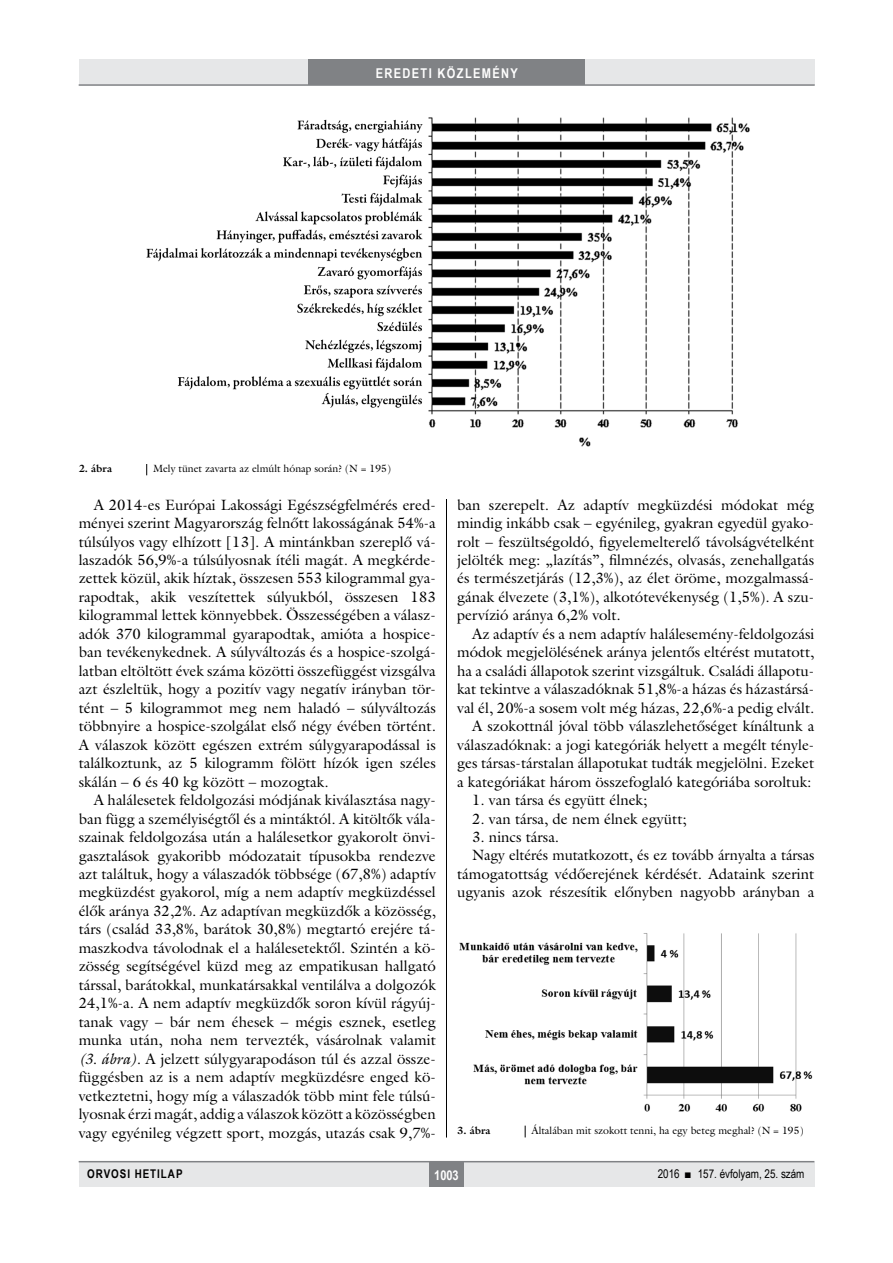
<style>
.page{position:relative;width:893px;height:1263px;background:#fff}
.page>*{position:absolute;margin:0;border:0;box-sizing:border-box;transform-origin:0 0}
.Body_Text{font:15px/18.5px "Galliard Reg";color:#000;text-align:justify}
.t1{font:700 13.5px "Arial Narrow";letter-spacing:.1em;color:#fff}
.t2{font:12px "Arial Narrow";color:#000}
.t3{font:700 12px "Arial Narrow";letter-spacing:.08em;color:#000}
.kepalairas2{font:10.5px "Galliard Reg";color:#000}
.kepalairas1{font:700 10.5px "Galliard Reg";color:#000}
.s1{font-style:italic}
</style>
<div class="page">
<div style="left:79px;top:1161px;width:735px;height:25px;background:#e6e7e8"></div>
<div style="left:429px;top:1161px;width:34px;height:25px;background:#808285"></div>
<hr style="left:79px;top:1161px;width:735px;height:1px;background:#808285">
<div style="left:79px;top:60px;width:735px;height:25px;background:#e6e7e8"></div>
<div style="left:308px;top:60px;width:277px;height:25px;background:#808285"></div>
<hr style="left:79px;top:84px;width:736px;height:2px;background:#808285">
<hr style="left:446px;top:111px;width:1px;height:1026px;background:#000">
<svg style="left:525px;top:1125px;width:1px;height:12px"></svg>
<div style="left:79px;top:463px;width:735px;height:36px;background:#fff"></div>
<img style="left:146px;top:111px;width:604px;height:341px">
<img style="left:459px;top:933px;width:354px;height:179px">
<p class="t1" style="left:376px;top:63px;width:144px">EREDETI KÖZLEMÉNY</p>
<p class="kepalairas1" style="left:79px;top:462px;width:35px">2. ábra</p>
<p class="kepalairas2" style="left:153px;top:462px;width:240px">Mely tünet zavarta az elmúlt hónap során? (N = 195)</p>
<p class="Body_Text" style="left:79px;top:495px;width:359px;text-indent:15px">A 2014-es Európai Lakossági Egészségfelmérés ered&shy;ményei szerint Magyarország felnőtt lakosságának 54%-a túlsúlyos vagy elhízott [13]. A mintánkban szereplő vá&shy;laszadók 56,9%-a túlsúlyosnak ítéli magát. A megkérde&shy;zettek közül, akik híztak, összesen 553 kilogrammal gya&shy;rapodtak, akik veszítettek súlyukból, összesen 183 kilogrammal lettek könnyebbek. Összességében a válasz&shy;adók 370 kilogrammal gyarapodtak, amióta a hospice&shy;ban tevékenykednek. A súlyváltozás és a hospice-szolgá&shy;latban eltöltött évek száma közötti összefüggést vizsgálva azt észleltük, hogy a pozitív vagy negatív irányban tör&shy;tént – 5 kilogrammot meg nem haladó – súlyváltozás többnyire a hospice-szolgálat első négy évében történt.<br>A válaszok között egészen extrém súlygyarapodással is találkoztunk, az 5 kilogramm fölött hízók igen széles skálán – 6 és 40 kg között – mozogtak.</p>
<p class="Body_Text" style="left:79px;top:790px;width:359px;text-indent:15px">A halálesetek feldolgozási módjának kiválasztása nagy&shy;ban függ a személyiségtől és a mintáktól. A kitöltők vála&shy;szainak feldolgozása után a halálesetkor gyakorolt önvi&shy;gasztalások gyakoribb módozatait típusokba rendezve azt találtuk, hogy a válaszadók többsége (67,8%) adaptív megküzdést gyakorol, míg a nem adaptív megküzdéssel élők aránya 32,2%. Az adaptívan megküzdők a közösség, társ (család 33,8%, barátok 30,8%) megtartó erejére tá&shy;maszkodva távolodnak el a halálesetektől. Szintén a kö&shy;zösség segítségével küzd meg az empatikusan hallgató társsal, barátokkal, munkatársakkal ventilálva a dolgozók 24,1%-a. A nem adaptív megküzdők soron kívül rágyúj&shy;tanak vagy – bár nem éhesek – mégis esznek, esetleg munka után, noha nem tervezték, vásárolnak valamit <span class="s1">(3. ábra).</span> A jelzett súlygyarapodáson túl és azzal össze&shy;függésben az is a nem adaptív megküzdésre enged kö&shy;vetkeztetni, hogy míg a válaszadók több mint fele túlsú&shy;lyosnak érzi magát, addig a válaszok között a közösségben vagy egyénileg végzett sport, mozgás, utazás csak 9,7%-</p>
<p class="Body_Text" style="left:457px;top:495px;width:359px">ban szerepelt. Az adaptív megküzdési módokat még mindig inkább csak – egyénileg, gyakran egyedül gyako&shy;rolt – feszültségoldó, figyelemelterelő távolságvételként jelölték meg: „lazítás”, filmnézés, olvasás, zenehallgatás és természetjárás (12,3%), az élet öröme, mozgalmassá&shy;gának élvezete (3,1%), alkotótevékenység (1,5%). A szu&shy;pervízió aránya 6,2% volt.</p>
<p class="Body_Text" style="left:457px;top:624px;width:359px;text-indent:15px">Az adaptív és a nem adaptív halálesemény-feldolgozási módok megjelölésének aránya jelentős eltérést mutatott, ha a családi állapotok szerint vizsgáltuk. Családi állapotu&shy;kat tekintve a válaszadóknak 51,8%-a házas és házastársá&shy;val él, 20%-a sosem volt még házas, 22,6%-a pedig elvált.</p>
<p class="Body_Text" style="left:457px;top:717px;width:359px;text-indent:15px">A szokottnál jóval több válaszlehetőséget kínáltunk a válaszadóknak: a jogi kategóriák helyett a megélt tényle&shy;ges társas-társtalan állapotukat tudták megjelölni. Ezeket a kategóriákat három összefoglaló kategóriába soroltuk:</p>
<p class="Body_Text" style="left:472px;top:790px;width:177px">1. van társa és együtt élnek;</p>
<p class="Body_Text" style="left:472px;top:809px;width:216px">2. van társa, de nem élnek együtt;</p>
<p class="Body_Text" style="left:472px;top:827px;width:88px">3. nincs társa.</p>
<p class="Body_Text" style="left:457px;top:846px;width:359px;text-indent:15px">Nagy eltérés mutatkozott, és ez tovább árnyalta a társas támogatottság védőerejének kérdését. Adataink szerint ugyanis azok részesítik előnyben nagyobb arányban a</p>
<p class="kepalairas1" style="left:457px;top:1124px;width:35px">3. ábra</p>
<p class="kepalairas2" style="left:531px;top:1124px;width:274px">Általában mit szokott tenni, ha egy beteg meghal? (N = 195)</p>
<p class="t3" style="left:87px;top:1165px;width:97px">ORVOSI HETILAP</p>
<p class="t1" style="left:434px;top:1165px;width:26px">1003</p>
<p class="t2" style="left:658px;top:1165px;width:148px">2016 ■ 157. évfolyam, 25. szám</p>
</div>
